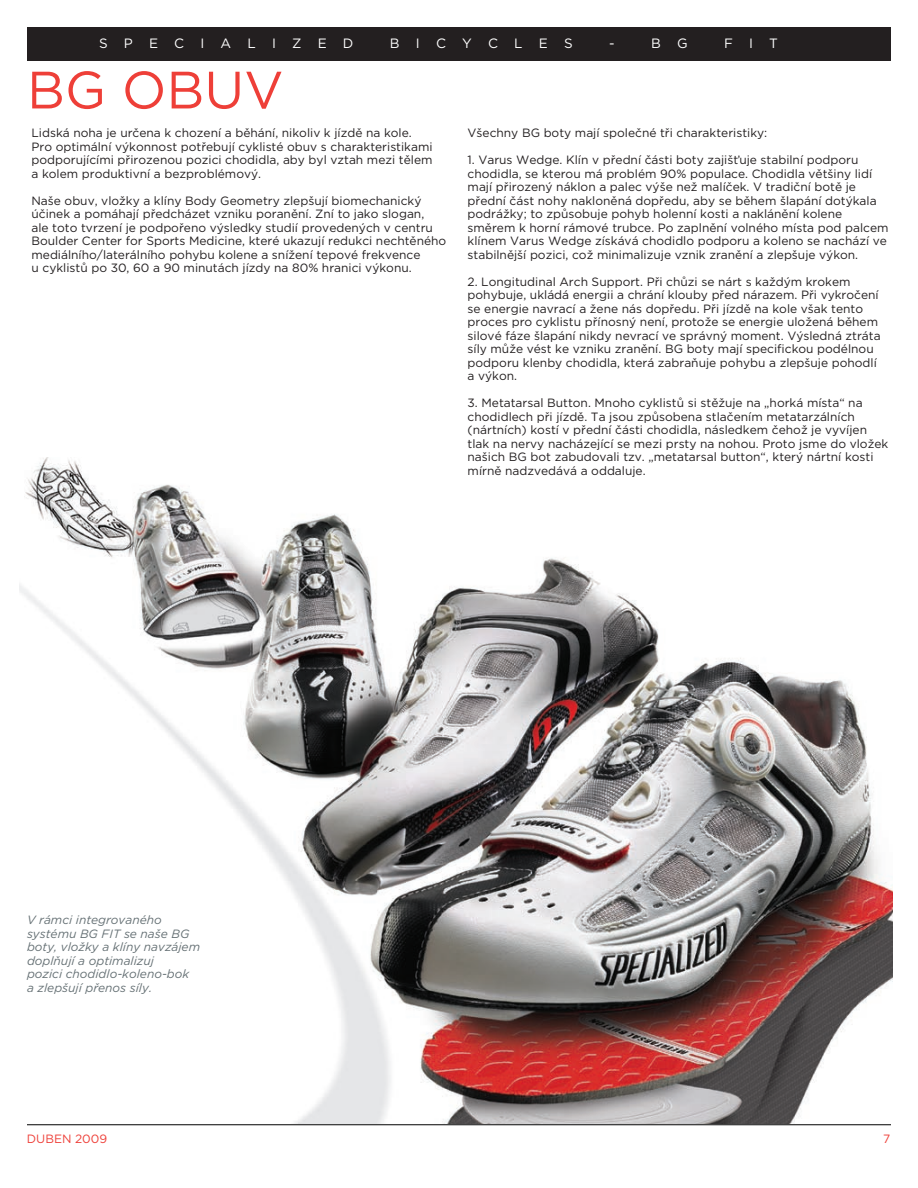
<style>
.page{position:relative;width:918px;height:1188px;background:#fff}
.page>*{position:absolute;margin:0;border:0;box-sizing:border-box;transform-origin:0 0}
.t1{font:52.5px "Gotham CE";color:#ee3f38}
.t2{font:13.5px "Gotham CE";letter-spacing:1.2em;color:#fff}
.t3{font:12px/13.5px "Gotham CE";color:#231f20}
.t4{font:italic 12px/13.5px "Gotham CE";color:#657074}
.t5{font:12px "Gotham CE";color:#ee3f38}
</style>
<div class="page">
<img style="left:20px;top:458px;width:872px;height:665px">
<div style="left:27px;top:27px;width:864px;height:34px;background:#231f20"></div>
<hr style="left:27px;top:1124px;width:864px;height:1px;background:#000">
<p class="t2" style="left:99px;top:36px;width:256px">SPECIALIZED</p>
<p class="t2" style="left:390px;top:36px;width:184px">BICYCLES</p>
<p class="t2" style="left:609px;top:36px;width:7px">-</p>
<p class="t2" style="left:651px;top:36px;width:38px">B G</p>
<p class="t2" style="left:724px;top:36px;width:55px">FIT</p>
<h1 class="t1" style="left:27px;top:60px;width:258px">BG OBUV</h1>
<p class="t3" style="left:32px;top:126px;width:403px">Lidská noha je určena k chození a běhání, nikoliv k jízdě na kole.<br>Pro optimální výkonnost potřebují cyklisté obuv s charakteristikami podporujícími přirozenou pozici chodidla, aby byl vztah mezi tělem a kolem produktivní a bezproblémový.</p>
<p class="t3" style="left:32px;top:193px;width:416px">Naše obuv, vložky a klíny Body Geometry zlepšují biomechanický účinek a pomáhají předcházet vzniku poranění. Zní to jako slogan,<br>ale toto tvrzení je podpořeno výsledky studií provedených v centru Boulder Center for Sports Medicine, které ukazují redukci nechtěného mediálního/laterálního pohybu kolene a snížení tepové frekvence<br>u cyklistů po 30, 60 a 90 minutách jízdy na 80% hranici výkonu.</p>
<p class="t3" style="left:468px;top:126px;width:301px">Všechny BG boty mají společné tři charakteristiky:</p>
<p class="t3" style="left:468px;top:153px;width:422px">1. Varus Wedge. Klín v přední části boty zajišťuje stabilní podporu chodidla, se kterou má problém 90% populace. Chodidla většiny lidí mají přirozený náklon a palec výše než malíček. V tradiční botě je přední část nohy nakloněná dopředu, aby se během šlapání dotýkala podrážky; to způsobuje pohyb holenní kosti a naklánění kolene směrem k horní rámové trubce. Po zaplnění volného místa pod palcem klínem Varus Wedge získává chodidlo podporu a koleno se nachází ve stabilnější pozici, což minimalizuje vznik zranění a zlepšuje výkon.</p>
<p class="t3" style="left:468px;top:274px;width:415px">2. Longitudinal Arch Support. Při chůzi se nárt s každým krokem pohybuje, ukládá energii a chrání klouby před nárazem. Při vykročení se energie navrací a žene nás dopředu. Při jízdě na kole však tento proces pro cyklistu přínosný není, protože se energie uložená během silové fáze šlapání nikdy nevrací ve správný moment. Výsledná ztráta síly může vést ke vzniku zranění. BG boty mají specifickou podélnou podporu klenby chodidla, která zabraňuje pohybu a zlepšuje pohodlí a výkon.</p>
<p class="t3" style="left:468px;top:396px;width:422px">3. Metatarsal Button. Mnoho cyklistů si stěžuje na „horká místa“ na chodidlech při jízdě. Ta jsou způsobena stlačením metatarzálních (nártních) kostí v přední části chodidla, následkem čehož je vyvíjen tlak na nervy nacházející se mezi prsty na nohou. Proto jsme do vložek našich BG bot zabudovali tzv. „metatarsal button“, který nártní kosti mírně nadzvedává a oddaluje.</p>
<p class="t4" style="left:27px;top:913px;width:175px">V rámci integrovaného systému BG FIT se naše BG boty, vložky a klíny navzájem doplňují a optimalizuj<br>pozici chodidlo-koleno-bok<br>a zlepšují přenos síly.</p>
<p class="t5" style="left:27px;top:1132px;width:82px">DUBEN 2009</p>
<p class="t5" style="left:883px;top:1132px;width:9px">7</p>
</div>
